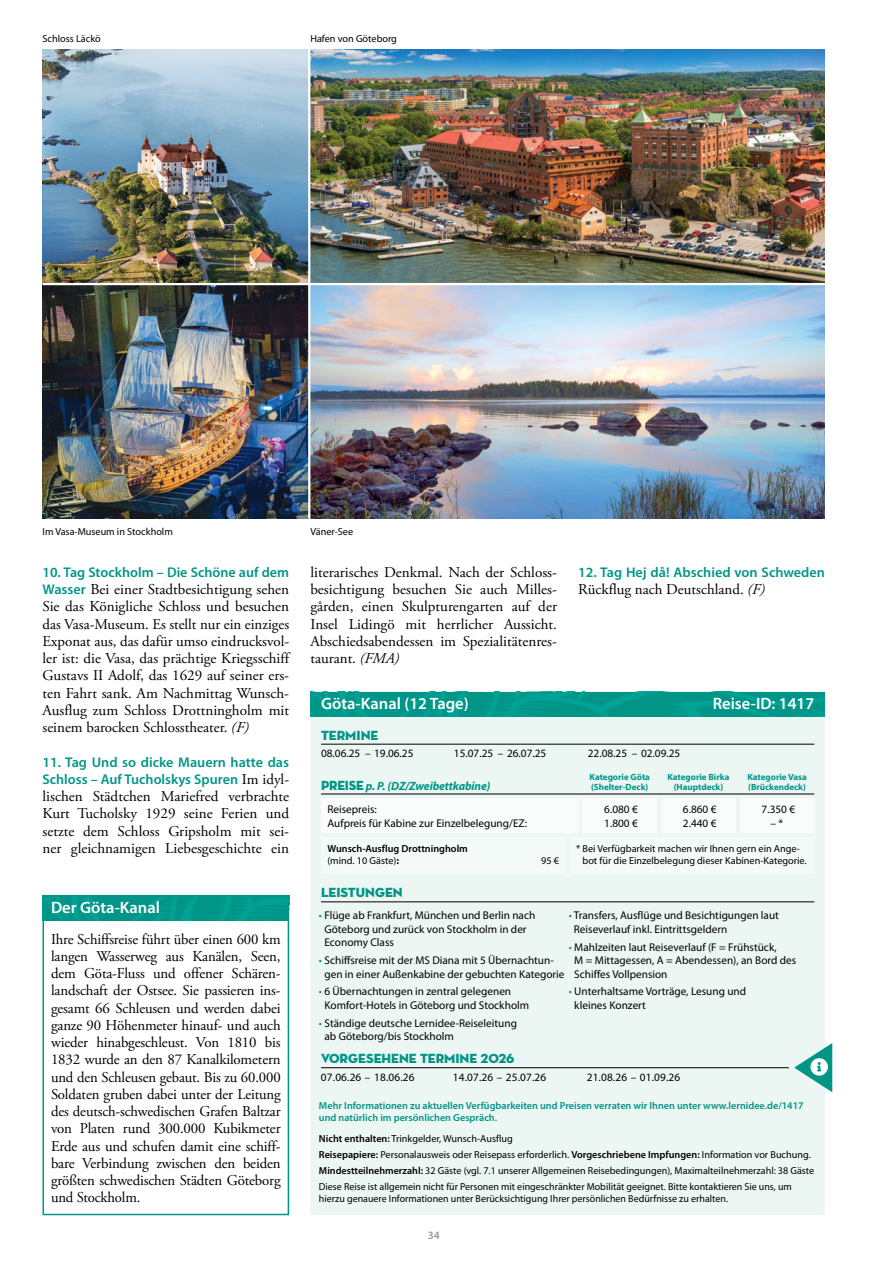
<style>
.page{position:relative;width:893px;height:1263px;background:#fff}
.page>*{position:absolute;margin:0;border:0;box-sizing:border-box;transform-origin:0 0}
.t1{font:600 16.5px "Myriad Pro";color:#fff}
.t2{font:15px/17.2px "Adobe Garamond Pro";color:#000;text-align:justify}
.t3{font:600 14.1px/17.2px "Myriad Pro";color:#009587}
.t4{font:13.5px "Neutra Disp Titling";color:#009587}
.t5{font:italic 700 12px "Myriad Pro";letter-spacing:-.01em;color:#009587}
.t6{font:11.25px/13.5px "Myriad Pro";color:#000}
.t7{font:600 11.25px "Myriad Pro";color:#9a9897}
.t8{font:10.2px/16.2px "Myriad Pro";color:#000}
.t9{font:600 10.2px/12.3px "Myriad Pro";color:#009587}
.t10{font:600 10.2px/12.3px "Myriad Pro";color:#000}
.t11{font:700 9px/10.2px "Myriad Pro";color:#009587}
.s1{font-family:"Myriad Pro";font-weight:600;font-size:14.1px;color:#009587}
.s2{font-style:italic}
.s3{font-family:"Adobe Garamond Pro";font-weight:400;font-size:15px;color:#000}
.s4{font-family:"Neutra Disp Titling";font-weight:400;font-style:normal;font-size:13.5px}
.s5{font-weight:400}
.s6{font-weight:700}
.s7{color:#009587}
.s8{font-weight:600}
</style>
<div class="page">
<div style="left:310px;top:691px;width:515px;height:524px;background:#ecf6f2"></div>
<img style="left:310px;top:692px;width:515px;height:24px">
<div style="left:321px;top:837px;width:245px;height:37px;background:#f4faf8"></div>
<div style="left:570px;top:837px;width:244px;height:37px;background:#f4faf8"></div>
<hr style="left:321px;top:901px;width:493px;height:1px;background:#000">
<img style="left:46px;top:898px;width:240px;height:22px">
<div style="left:43px;top:895px;width:246px;height:320px;border:2px solid #009587"></div>
<div style="left:321px;top:798px;width:257px;height:35px;background:#f9fcfb"></div>
<div style="left:740px;top:798px;width:74px;height:35px;background:#f9fcfb"></div>
<div style="left:661px;top:798px;width:75px;height:35px;background:#f9fcfb"></div>
<div style="left:583px;top:798px;width:74px;height:35px;background:#f9fcfb"></div>
<hr style="left:321px;top:794px;width:493px;height:1px;background:#000">
<img style="left:43px;top:49px;width:782px;height:470px">
<hr style="left:308px;top:49px;width:2px;height:470px;background:#fff">
<hr style="left:43px;top:283px;width:782px;height:2px;background:#fff">
<hr style="left:321px;top:744px;width:493px;height:1px;background:#000">
<hr style="left:321px;top:1067px;width:468px;height:1px;background:#000">
<svg style="left:794px;top:1043px;width:38px;height:49px"></svg>
<p class="t8" style="left:43px;top:31px;width:60px">Schloss Läckö</p>
<p class="t8" style="left:310px;top:31px;width:88px">Hafen von Göteborg</p>
<p class="t8" style="left:43px;top:524px;width:132px">Im Vasa-Museum in Stockholm</p>
<p class="t8" style="left:310px;top:524px;width:44px">Väner-See</p>
<p class="t3" style="left:43px;top:564px;width:248px">10. Tag Stockholm – Die Schöne auf dem</p>
<p class="t2" style="left:43px;top:581px;width:248px"><span class="s1">Wasser</span> Bei einer Stadtbesichtigung sehen Sie das Königliche Schloss und besuchen das Vasa-Museum. Es stellt nur ein einziges Exponat aus, das dafür umso eindrucksvol&shy;ler ist: die Vasa, das prächtige Kriegsschiff Gustavs II Adolf, das 1629 auf seiner ers&shy;ten Fahrt sank. Am Nachmittag Wunsch-Ausflug zum Schloss Drottningholm mit seinem barocken Schlosstheater. <span class="s2">(F)</span></p>
<p class="t3" style="left:43px;top:753px;width:248px">11. Tag Und so dicke Mauern hatte das<br>Schloss – Auf Tucholskys Spuren <span class="s3">Im idyl-</span></p>
<p class="t2" style="left:43px;top:788px;width:248px">lischen Städtchen Mariefred verbrachte Kurt Tucholsky 1929 seine Ferien und setzte dem Schloss Gripsholm mit sei&shy;ner gleichnamigen Liebesgeschichte ein</p>
<p class="t1" style="left:51px;top:898px;width:110px">Der Göta-Kanal</p>
<p class="t2" style="left:51px;top:931px;width:231px">Ihre Schiffsreise führt über einen 600 km langen Wasserweg aus Kanälen, Seen, dem Göta-Fluss und offener Schären&shy;landschaft der Ostsee. Sie passieren ins&shy;gesamt 66 Schleusen und werden dabei ganze 90 Höhenmeter hinauf- und auch wieder hinabgeschleust. Von 1810 bis 1832 wurde an den 87 Kanalkilometern und den Schleusen gebaut. Bis zu 60.000<br>Soldaten gruben dabei unter der Leitung des deutsch-schwedischen Grafen Baltzar von Platen rund 300.000 Kubikmeter Erde aus und schufen damit eine schiff&shy;bare Verbindung zwischen den beiden größten schwedischen Städten Göteborg und Stockholm.</p>
<p class="t2" style="left:310px;top:564px;width:248px">literarisches Denkmal. Nach der Schloss&shy;besichtigung besuchen Sie auch Milles&shy;gården, einen Skulpturengarten auf der Insel Lidingö mit herrlicher Aussicht.<br>Abschiedsabendessen im Spezialitätenres&shy;taurant. <span class="s2">(FMA)</span></p>
<p class="t3" style="left:578px;top:564px;width:248px">12. Tag Hej då! Abschied von Schweden</p>
<p class="t2" style="left:578px;top:581px;width:188px">Rückflug nach Deutschland. <span class="s2">(F)</span></p>
<p class="t1" style="left:321px;top:694px;width:149px">Göta-Kanal (12 Tage)</p>
<p class="t4" style="left:321px;top:727px;width:59px">TERMINE</p>
<p class="t6" style="left:321px;top:747px;width:94px">08.06.25 – 19.06.25</p>
<p class="t6" style="left:454px;top:747px;width:94px">15.07.25 – 26.07.25</p>
<p class="t6" style="left:588px;top:747px;width:94px">22.08.25 – 02.09.25</p>
<p class="t1" style="left:713px;top:694px;width:103px">Reise-ID: 1417</p>
<p class="t11" style="left:589px;top:771px;width:62px">Kategorie Göta</p>
<p class="t5" style="left:321px;top:779px;width:171px"><span class="s4">PREISE</span> p. P. (DZ/Zweibettkabine)</p>
<p class="t11" style="left:591px;top:782px;width:59px">(Shelter-Deck)</p>
<p class="t11" style="left:667px;top:771px;width:64px;text-align:center">Kategorie Birka (Hauptdeck)</p>
<p class="t11" style="left:747px;top:771px;width:61px">Kategorie Vasa (Brückendeck)</p>
<p class="t6" style="left:327px;top:803px;width:201px">Reisepreis:<br>Aufpreis für Kabine zur Einzelbelegung/EZ:</p>
<p class="t6" style="left:762px;top:803px;width:35px">7.350 €</p>
<p class="t6" style="left:604px;top:803px;width:35px">6.080 €<br>1.800 €</p>
<p class="t6" style="left:683px;top:803px;width:35px">6.860 €<br>2.440 €</p>
<p class="t6" style="left:770px;top:816px;width:14px">– *</p>
<p class="t10" style="left:327px;top:842px;width:142px">Wunsch-Ausflug Drottningholm <span class="s5">(mind. 10 Gäste)</span><span class="s6">:</span></p>
<p class="t4" style="left:321px;top:884px;width:83px">LEISTUNGEN</p>
<p class="t8" style="left:541px;top:852px;width:19px">95 €</p>
<p class="t8" style="left:583px;top:842px;width:226px;line-height:12.3px;text-indent:-6px">* Bei Verfügbarkeit machen wir Ihnen gern ein Ange&shy;bot für die Einzelbelegung dieser Kabinen-Kategorie.</p>
<p class="t6" style="left:324px;top:909px;width:212px;text-indent:-6px"><span class="s7">•</span> Flüge ab Frankfurt, München und Berlin nach<br>Göteborg und zurück von Stockholm in der<br>Economy Class</p>
<p class="t6" style="left:324px;top:954px;width:242px;text-indent:-6px"><span class="s7">•</span> Schiffsreise mit der MS Diana mit 5 Übernachtun&shy;gen in einer Außenkabine der gebuchten Kategorie</p>
<p class="t6" style="left:324px;top:985px;width:206px;text-indent:-6px"><span class="s7">•</span> 6 Übernachtungen in zentral gelegenen<br>Komfort-Hotels in Göteborg und Stockholm</p>
<p class="t6" style="left:324px;top:1016px;width:194px;text-indent:-6px"><span class="s7">•</span> Ständige deutsche Lernidee-Reiseleitung ab Göteborg/bis Stockholm</p>
<p class="t6" style="left:574px;top:909px;width:207px;text-indent:-5px"><span class="s7">•</span> Transfers, Ausflüge und Besichtigungen laut<br>Reiseverlauf inkl. Eintrittsgeldern</p>
<p class="t6" style="left:574px;top:940px;width:223px;text-indent:-6px"><span class="s7">•</span> Mahlzeiten laut Reiseverlauf (F = Frühstück,<br>M = Mittagessen, A = Abendessen), an Bord des<br>Schiffes Vollpension</p>
<p class="t6" style="left:574px;top:985px;width:173px;text-indent:-6px"><span class="s7">•</span> Unterhaltsame Vorträge, Lesung und kleines Konzert</p>
<p class="t4" style="left:321px;top:1050px;width:195px">VORGESEHENE TERMINE 2026</p>
<p class="t6" style="left:321px;top:1070px;width:95px">07.06.26 – 18.06.26</p>
<p class="t6" style="left:453px;top:1070px;width:95px">14.07.26 – 25.07.26</p>
<p class="t6" style="left:587px;top:1070px;width:95px">21.08.26 – 01.09.26</p>
<p class="t9" style="left:319px;top:1099px;width:486px">Mehr Informationen zu aktuellen Verfügbarkeiten und Preisen verraten wir Ihnen unter www.lernidee.de/1417 und natürlich im persönlichen Gespräch.</p>
<p class="t8" style="left:319px;top:1130px;width:497px"><span class="s8">Nicht enthalten:</span> Trinkgelder, Wunsch-Ausflug<br><span class="s8">Reisepapiere:</span> Personalausweis oder Reisepass erforderlich. <span class="s8">Vorgeschriebene Impfungen:</span> Information vor Buchung.<br><span class="s8">Mindestteilnehmerzahl:</span> 32 Gäste (vgl. 7.1 unserer Allgemeinen Reisebedingungen), Maximalteilnehmerzahl: 38 Gäste Diese Reise ist allgemein nicht für Personen mit eingeschränkter Mobilität geeignet. Bitte kontaktieren Sie uns, um</p>
<p class="t8" style="left:319px;top:1191px;width:411px">hierzu genauere Informationen unter Berücksichtigung Ihrer persönlichen Bedürfnisse zu erhalten.</p>
<p class="t7" style="left:428px;top:1229px;width:14px">34</p>
</div>
